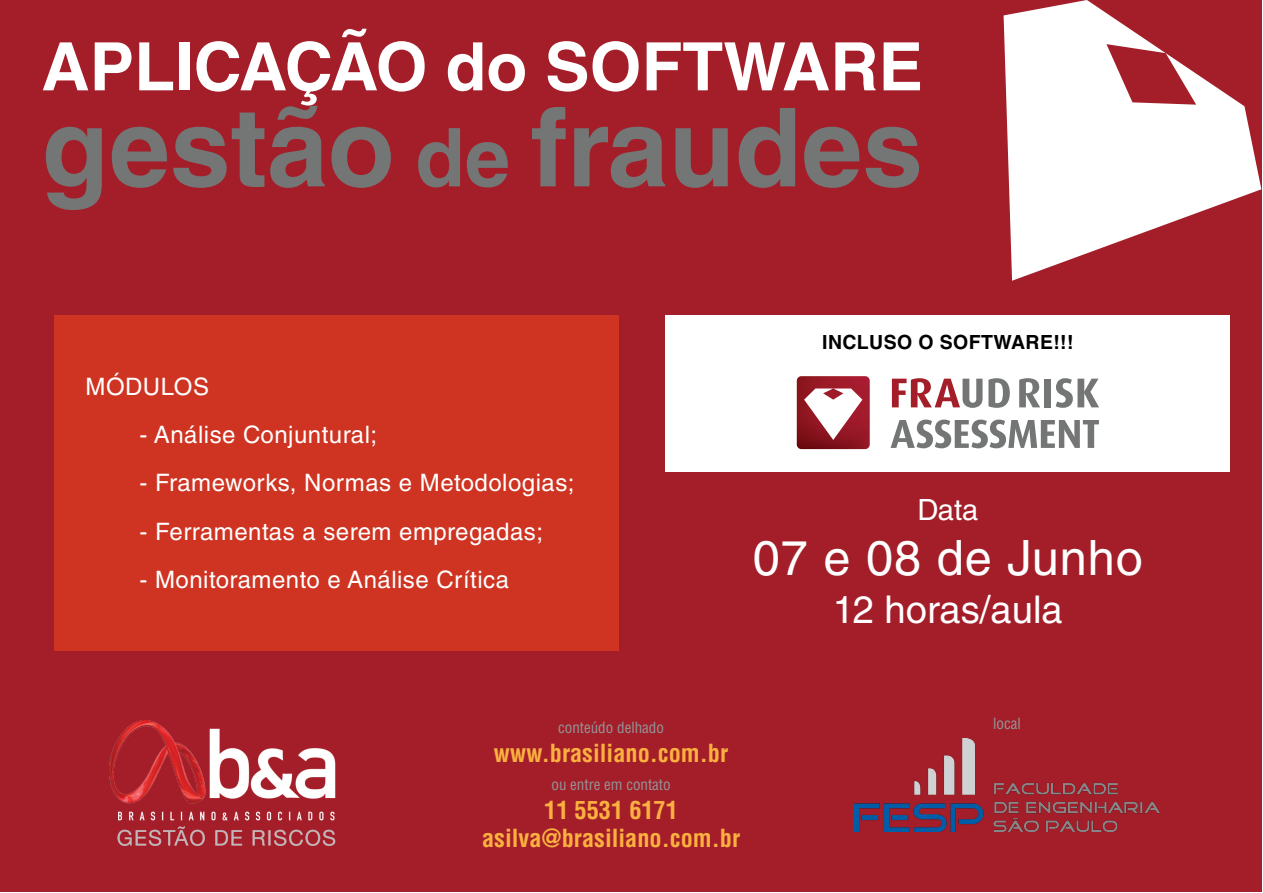
<style>
.page{position:relative;width:1263px;height:893px;background:#fff}
.page>*{position:absolute;margin:0;border:0;box-sizing:border-box;transform-origin:0 0}
.t1{font:700 109.2px "Helvetica LT Std";color:#747575}
.t2{font:700 66.75px "Helvetica LT Std";color:#fff}
.t3{font:48.75px "Helvetica LT Std";letter-spacing:.02em;color:#fff}
.t4{font:38.25px "Helvetica LT Std";color:#fff}
.t5{font:29.25px "Helvetica LT Std";color:#fff}
.t6{font:700 condensed 24.3px/29px "Helvetica LT Std";color:#fbb040;text-align:center}
.t7{font:24px "Helvetica LT Std";letter-spacing:.02em;color:#fff}
.t8{font:700 19.5px "Helvetica LT Std";letter-spacing:.02em;color:#000}
.t9{font:condensed 15px "Helvetica LT Std";color:#939598}
.s1{font-size:81.15px}
</style>
<div class="page">
<div style="left:0;top:0;width:1262px;height:891px;background:#a41e29"></div>
<div style="left:54px;top:315px;width:565px;height:336px;background:#cf3321"></div>
<svg style="left:1003px;top:0;width:258px;height:281px;fill:#fff"></svg>
<img style="left:109px;top:720px;width:227px;height:126px">
<img style="left:855px;top:739px;width:304px;height:92px">
<div style="left:665px;top:315px;width:565px;height:156px;background:#fff"></div>
<svg style="left:892px;top:378px;width:90px;height:30px"></svg>
<svg style="left:988px;top:378px;width:22px;height:30px"></svg>
<svg style="left:1019px;top:378px;width:21px;height:29px"></svg>
<div style="left:1044px;top:379px;width:7px;height:28px;background:#747575"></div>
<svg style="left:1056px;top:378px;width:43px;height:30px"></svg>
<svg style="left:890px;top:420px;width:209px;height:28px"></svg>
<img style="left:797px;top:376px;width:73px;height:73px">
<h2 class="t2" style="left:41px;top:26px;width:883px">APLICAÇÃO do SOFTWARE</h2>
<h1 class="t1" style="left:41px;top:81px;width:883px">gestão <span class="s1">de</span> fraudes</h1>
<p class="t7" style="left:86px;top:373px;width:125px">MÓDULOS</p>
<p class="t7" style="left:140px;top:421px;width:239px">- Análise Conjuntural;</p>
<p class="t7" style="left:140px;top:469px;width:436px">- Frameworks, Normas e Metodologias;</p>
<p class="t7" style="left:140px;top:517px;width:405px">- Ferramentas a serem empregadas;</p>
<p class="t7" style="left:140px;top:566px;width:371px">- Monitoramento e Análise Crítica</p>
<p class="t8" style="left:822px;top:330px;width:253px">INCLUSO O SOFTWARE!!!</p>
<p class="t5" style="left:917px;top:493px;width:62px">Data</p>
<h3 class="t3" style="left:753px;top:529px;width:392px">07 e 08 de Junho</h3>
<h3 class="t4" style="left:833px;top:587px;width:231px">12 horas/aula</h3>
<p class="t9" style="left:558px;top:718px;width:107px">conteúdo delhado</p>
<p class="t6" style="left:494px;top:739px;width:236px">www.brasiliano.com.br</p>
<p class="t9" style="left:551px;top:775px;width:121px">ou entre em contato</p>
<p class="t6" style="left:482px;top:795px;width:260px">11 5531 6171 asilva@brasiliano.com.br</p>
<p class="t9" style="left:993px;top:714px;width:29px">local</p>
</div>
